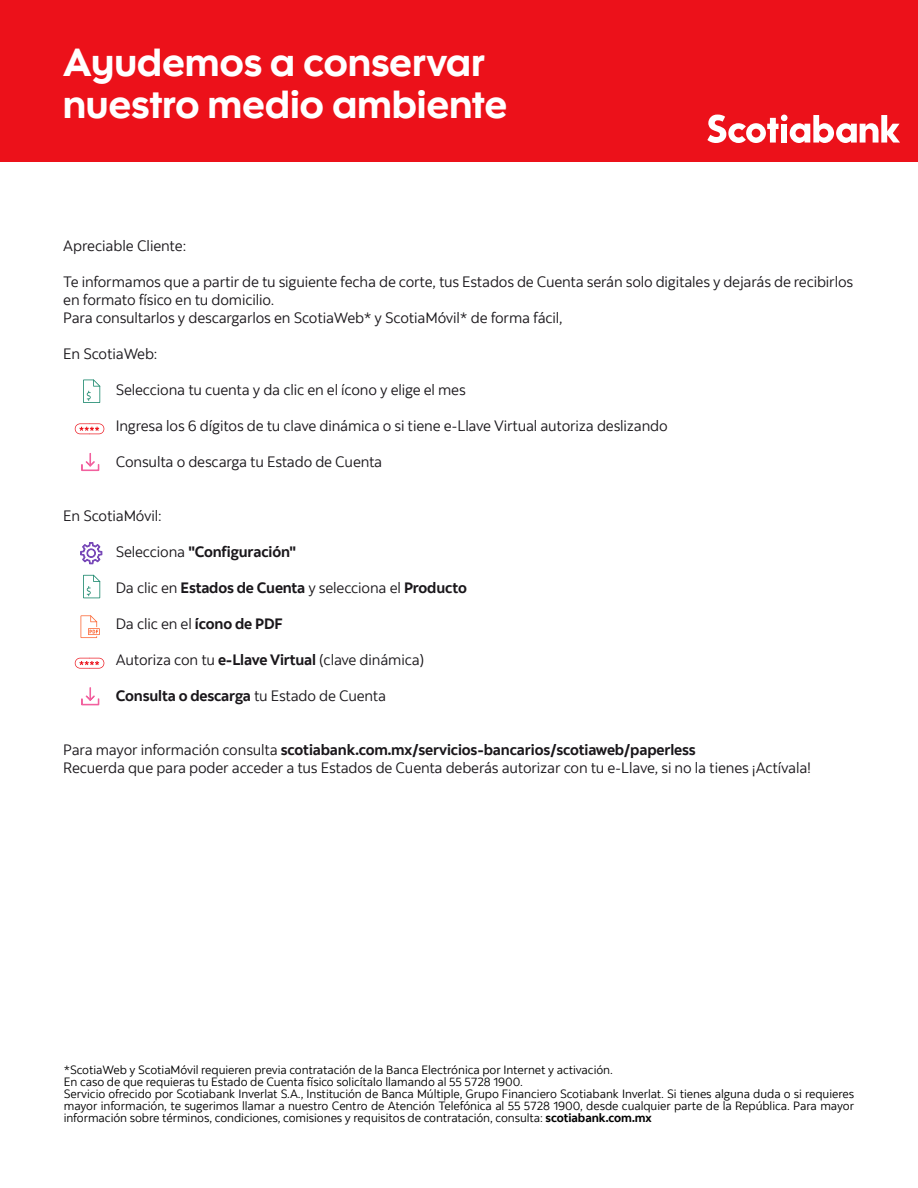
<style>
.page{position:relative;width:918px;height:1188px;background:#fff}
.page>*{position:absolute;margin:0;border:0;box-sizing:border-box;transform-origin:0 0}
.t1{font:39px/42px "Scotia Headline";letter-spacing:-.005em;color:#fff}
.t2{font:15px/18px "Scotia";letter-spacing:-.01em;color:#1a171b}
.t3{font:700 15px "Scotia";letter-spacing:-.01em;color:#1a171b}
.t4{font:12px/12px "Scotia";letter-spacing:-.005em;color:#000}
.s1{font-weight:400}
.s2{font-weight:700}
</style>
<div class="page">
<div style="left:0;top:0;width:918px;height:162px;background:#ec111a"></div>
<div style="left:781px;top:124px;width:6px;height:19px;background:#fff"></div>
<div style="left:781px;top:115px;width:7px;height:6px;background:#fff;border-radius:50%"></div>
<svg style="left:707px;top:115px;width:72px;height:28px"></svg>
<svg style="left:790px;top:115px;width:110px;height:28px"></svg>
<svg style="left:80px;top:542px;width:22px;height:23px"></svg>
<svg style="left:81px;top:615px;width:19px;height:23px"></svg>
<svg style="left:83px;top:380px;width:17px;height:23px"></svg>
<svg style="left:81px;top:453px;width:18px;height:18px"></svg>
<svg style="left:75px;top:423px;width:29px;height:11px"></svg>
<svg style="left:83px;top:575px;width:17px;height:23px"></svg>
<svg style="left:81px;top:687px;width:18px;height:18px"></svg>
<svg style="left:75px;top:658px;width:29px;height:11px"></svg>
<h1 class="t1" style="left:63px;top:43px;width:446px">Ayudemos a conservar nuestro medio ambiente</h1>
<p class="t2" style="left:63px;top:237px;width:125px">Apreciable Cliente:</p>
<p class="t2" style="left:63px;top:273px;width:791px">Te informamos que a partir de tu siguiente fecha de corte, tus Estados de Cuenta serán solo digitales y dejarás de recibirlos en formato físico en tu domicilio.<br>Para consultarlos y descargarlos en ScotiaWeb* y ScotiaMóvil* de forma fácil,</p>
<p class="t2" style="left:63px;top:345px;width:96px">En ScotiaWeb:</p>
<p class="t2" style="left:116px;top:381px;width:352px">Selecciona tu cuenta y da clic en el ícono y elige el mes</p>
<p class="t2" style="left:116px;top:417px;width:554px">Ingresa los 6 dígitos de tu clave dinámica o si tiene e-Llave Virtual autoriza deslizando</p>
<p class="t2" style="left:116px;top:453px;width:268px">Consulta o descarga tu Estado de Cuenta</p>
<p class="t2" style="left:63px;top:507px;width:100px">En ScotiaMóvil:</p>
<p class="t3" style="left:116px;top:543px;width:182px"><span class="s1">Selecciona</span> "Configuración"</p>
<p class="t3" style="left:116px;top:579px;width:353px"><span class="s1">Da clic en</span> Estados de Cuenta <span class="s1">y selecciona el</span> Producto</p>
<p class="t2" style="left:116px;top:615px;width:168px">Da clic en el <span class="s2">ícono de PDF</span></p>
<p class="t2" style="left:116px;top:651px;width:310px">Autoriza con tu <span class="s2">e-Llave Virtual</span> (clave dinámica)</p>
<p class="t3" style="left:116px;top:687px;width:272px">Consulta o descarga <span class="s1">tu Estado de Cuenta</span></p>
<p class="t2" style="left:63px;top:741px;width:749px">Para mayor información consulta <span class="s2">scotiabank.com.mx/servicios-bancarios/scotiaweb/paperless<br></span>Recuerda que para poder acceder a tus Estados de Cuenta deberás autorizar con tu e-Llave, si no la tienes ¡Actívala!</p>
<p class="t4" style="left:64px;top:1064px;width:792px">*ScotiaWeb y ScotiaMóvil requieren previa contratación de la Banca Electrónica por Internet y activación.<br>En caso de que requieras tu Estado de Cuenta físico solicítalo llamando al 55 5728 1900.<br>Servicio ofrecido por Scotiabank Inverlat S.A., Institución de Banca Múltiple, Grupo Financiero Scotiabank Inverlat. Si tienes alguna duda o si requieres mayor información, te sugerimos llamar a nuestro Centro de Atención Telefónica al 55 5728 1900, desde cualquier parte de la República. Para mayor información sobre términos, condiciones, comisiones y requisitos de contratación, consulta: <span class="s2">scotiabank.com.mx</span></p>
</div>
